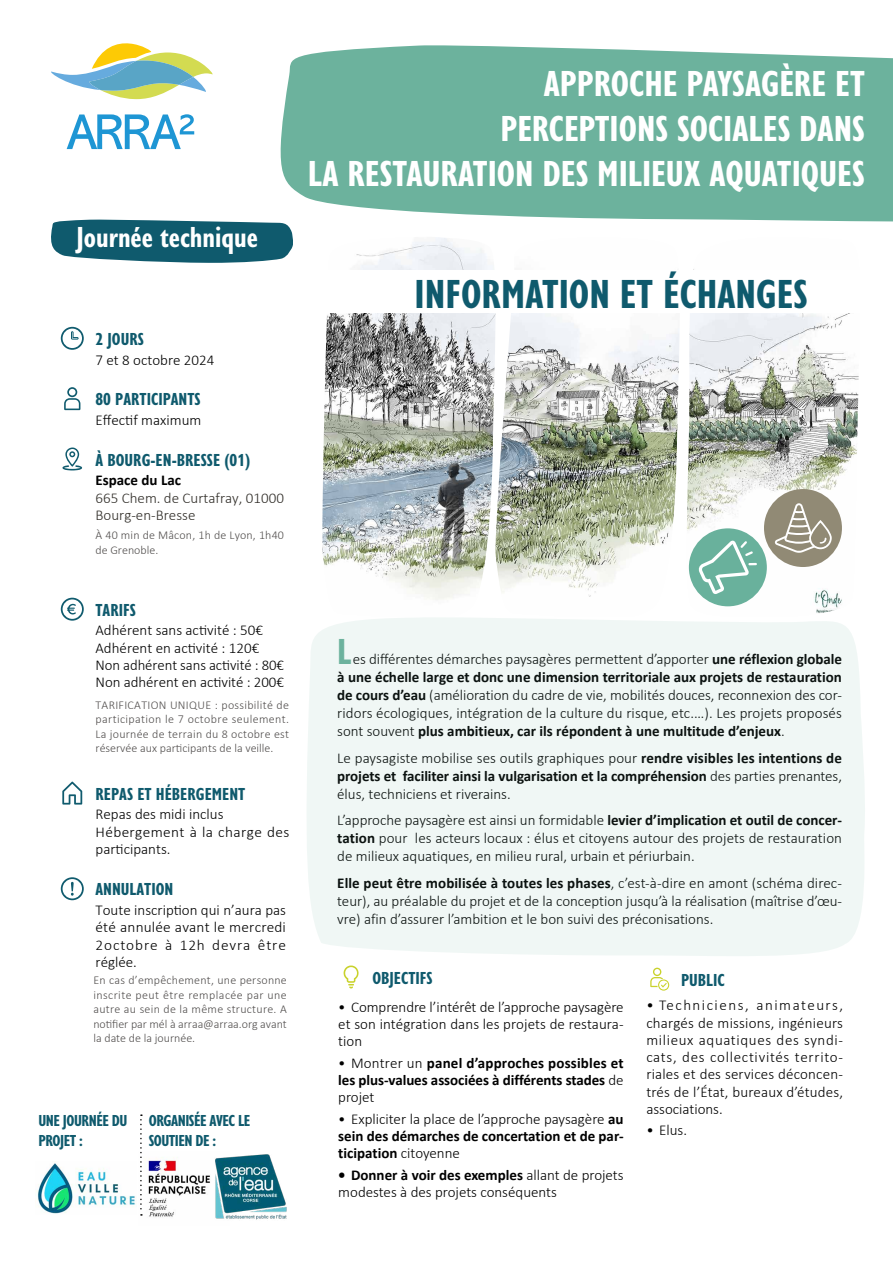
<style>
.page{position:relative;width:893px;height:1263px;background:#fff}
.page>*{position:absolute;margin:0;border:0;box-sizing:border-box;transform-origin:0 0}
.t1{font:700 condensed 42px "Gill Sans Nova";color:#0f5a6d}
.t2{font:700 condensed 37.5px/45px "Gill Sans Nova";color:#fff;text-align:right}
.t3{font:700 condensed 37.5px "Gill Sans Nova";color:#6cb29d}
.t4{font:700 condensed 30px "Gill Sans Nova";color:#fff}
.t5{font:700 condensed 18px "Gill Sans Nova";color:#0f5a6d}
.t6{font:700 condensed 16.5px/19.8px "Gill Sans Nova";letter-spacing:-.03em;color:#0f5a6d}
.t7{font:300 15px/17.2px "Calibri";color:#000;text-align:justify}
.t8{font:700 15px/17.2px "Calibri";color:#000;text-align:justify}
.t9{font:300 15px/17.2px "Calibri";color:#312e29}
.t10{font:300 12px/14.4px "Calibri";color:#524f4e;text-align:justify}
.s1{font-weight:700}
.s2{font-weight:300}
</style>
<div class="page">
<img style="left:322px;top:237px;width:537px;height:376px">
<svg style="left:343px;top:965px;width:16px;height:23px"></svg>
<svg style="left:650px;top:968px;width:19px;height:22px"></svg>
<div style="left:307px;top:617px;width:558px;height:339px;background:#f0f7f5"></div>
<img style="left:140px;top:1157px;width:70px;height:60px">
<svg style="left:62px;top:447px;width:20px;height:23px"></svg>
<svg style="left:64px;top:387px;width:16px;height:23px"></svg>
<svg style="left:61px;top:327px;width:23px;height:23px"></svg>
<svg style="left:51px;top:219px;width:242px;height:44px;background:#2a6c7d"></svg>
<img style="left:37px;top:1161px;width:100px;height:53px">
<img style="left:215px;top:1154px;width:72px;height:66px">
<svg style="left:140px;top:1114px;width:2px;height:101px"></svg>
<svg style="left:61px;top:598px;width:23px;height:23px"></svg>
<svg style="left:62px;top:782px;width:20px;height:22px"></svg>
<svg style="left:61px;top:877px;width:23px;height:23px"></svg>
<div style="left:764px;top:489px;width:78px;height:78px;background:#918a75;border-radius:50%"></div>
<svg style="left:775px;top:503px;width:57px;height:50px"></svg>
<svg style="left:273px;top:45px;width:620px;height:181px;background:#7cbaa7"></svg>
<svg style="left:51px;top:43px;width:162px;height:56px"></svg>
<svg style="left:67px;top:114px;width:127px;height:35px"></svg>
<div style="left:304px;top:270px;width:589px;height:43px;background:#fff"></div>
<div style="left:689px;top:528px;width:78px;height:78px;background:#69b19c;border-radius:50%"></div>
<svg style="left:698px;top:540px;width:59px;height:54px"></svg>
<h3 class="t4" style="left:76px;top:217px;width:183px">Journée technique</h3>
<p class="t5" style="left:96px;top:327px;width:50px">2 JOURS</p>
<p class="t7" style="left:96px;top:351px;width:120px">7 et 8 octobre 2024</p>
<p class="t5" style="left:96px;top:387px;width:107px">80 PARTICIPANTS</p>
<p class="t7" style="left:96px;top:411px;width:107px">Effectif maximum</p>
<p class="t5" style="left:96px;top:447px;width:156px">À BOURG-EN-BRESSE (01)</p>
<p class="t8" style="left:96px;top:471px;width:87px">Espace du Lac</p>
<p class="t9" style="left:96px;top:489px;width:190px">665 Chem. de Curtafray, 01000<br>Bourg-en-Bresse</p>
<p class="t10" style="left:96px;top:528px;width:190px">À 40 min de Mâcon, 1h de Lyon, 1h40 de Grenoble.</p>
<p class="t5" style="left:96px;top:598px;width:42px">TARIFS</p>
<p class="t7" style="left:96px;top:622px;width:190px;text-align:left">Adhérent sans activité : 50€<br>Adhérent en activité : 120€<br>Non adhérent sans activité : 80€<br>Non adhérent en activité : 200€</p>
<p class="t10" style="left:96px;top:698px;width:195px">TARIFICATION UNIQUE : possibilité de participation le 7 octobre seulement.<br>La journée de terrain du 8 octobre est réservée aux participants de la veille.</p>
<p class="t5" style="left:96px;top:781px;width:151px">REPAS ET HÉBERGEMENT</p>
<p class="t7" style="left:96px;top:806px;width:195px;text-align:left">Repas des midi inclus<br>Hébergement à la charge des participants.</p>
<p class="t5" style="left:96px;top:877px;width:79px">ANNULATION</p>
<p class="t7" style="left:96px;top:901px;width:192px">Toute inscription qui n’aura pas été annulée avant le mercredi 2octobre à 12h devra être réglée.</p>
<p class="t10" style="left:93px;top:973px;width:195px">En cas d’empêchement, une personne inscrite peut être remplacée par une autre au sein de la même structure. A notifier par mél à arraa@arraa.org avant la date de la journée.</p>
<p class="t6" style="left:38px;top:1110px;width:90px">UNE JOURNÉE DU<br>PROJET :</p>
<p class="t6" style="left:149px;top:1110px;width:103px">ORGANISÉE AVEC LE<br>SOUTIEN DE :</p>
<h2 class="t2" style="left:308px;top:60px;width:558px">APPROCHE PAYSAGÈRE ET<br>PERCEPTIONS SOCIALES DANS<br>LA RESTAURATION DES MILIEUX AQUATIQUES</h2>
<h1 class="t1" style="left:415px;top:266px;width:395px">INFORMATION ET ÉCHANGES</h1>
<h2 class="t3" style="left:337px;top:627px;width:16px">L</h2>
<p class="t7" style="left:337px;top:650px;width:506px;line-height:18px;text-indent:15px">es différentes démarches paysagères permettent d’apporter <span class="s1">une réflexion globale à une échelle large et donc une dimension territoriale aux projets de restauration de cours d’eau</span> (amélioration du cadre de vie, mobilités douces, reconnexion des cor&shy;ridors écologiques, intégration de la culture du risque, etc.…). Les projets proposés sont souvent <span class="s1">plus ambitieux, car ils répondent à une multitude d’enjeux</span>.</p>
<p class="t7" style="left:337px;top:749px;width:506px;line-height:18px">Le paysagiste mobilise ses outils graphiques pour <span class="s1">rendre visibles les intentions de projets et faciliter ainsi la vulgarisation et la compréhension</span> des parties prenantes, élus, techniciens et riverains.</p>
<p class="t7" style="left:337px;top:811px;width:506px;line-height:18px">L’approche paysagère est ainsi un formidable <span class="s1">levier d’implication et outil de concer&shy;tation</span> pour les acteurs locaux : élus et citoyens autour des projets de restauration de milieux aquatiques, en milieu rural, urbain et périurbain.</p>
<p class="t7" style="left:337px;top:874px;width:506px;line-height:18px"><span class="s1">Elle peut être mobilisée à toutes les phases</span>, c’est-à-dire en amont (schéma direc&shy;teur), au préalable du projet et de la conception jusqu’à la réalisation (maîtrise d’œu&shy;vre) afin d’assurer l’ambition et le bon suivi des préconisations.</p>
<p class="t5" style="left:372px;top:965px;width:62px">OBJECTIFS</p>
<p class="t5" style="left:681px;top:968px;width:45px">PUBLIC</p>
<p class="t7" style="left:646px;top:997px;width:198px">• Techniciens, animateurs, chargés de missions, ingénieurs milieux aquatiques des syndi&shy;cats, des collectivités territo&shy;riales et des services déconcen&shy;trés de l’État, bureaux d’études, associations.</p>
<p class="t7" style="left:646px;top:1121px;width:42px">• Elus.</p>
<p class="t7" style="left:338px;top:998px;width:287px">• Comprendre l’intérêt de l’approche paysagère et son intégration dans les projets de restaura&shy;tion</p>
<p class="t8" style="left:338px;top:1054px;width:287px"><span class="s2">• Montrer un</span> panel d’approches possibles et les plus-values associées à différents stades <span class="s2">de projet</span></p>
<p class="t8" style="left:338px;top:1110px;width:287px"><span class="s2">• Expliciter la place de l’approche paysagère</span> au sein des démarches de concertation et de par&shy;ticipation <span class="s2">citoyenne</span></p>
<p class="t7" style="left:338px;top:1166px;width:287px"><span class="s1">• Donner à voir des exemples</span> allant de projets modestes à des projets conséquents</p>
</div>
